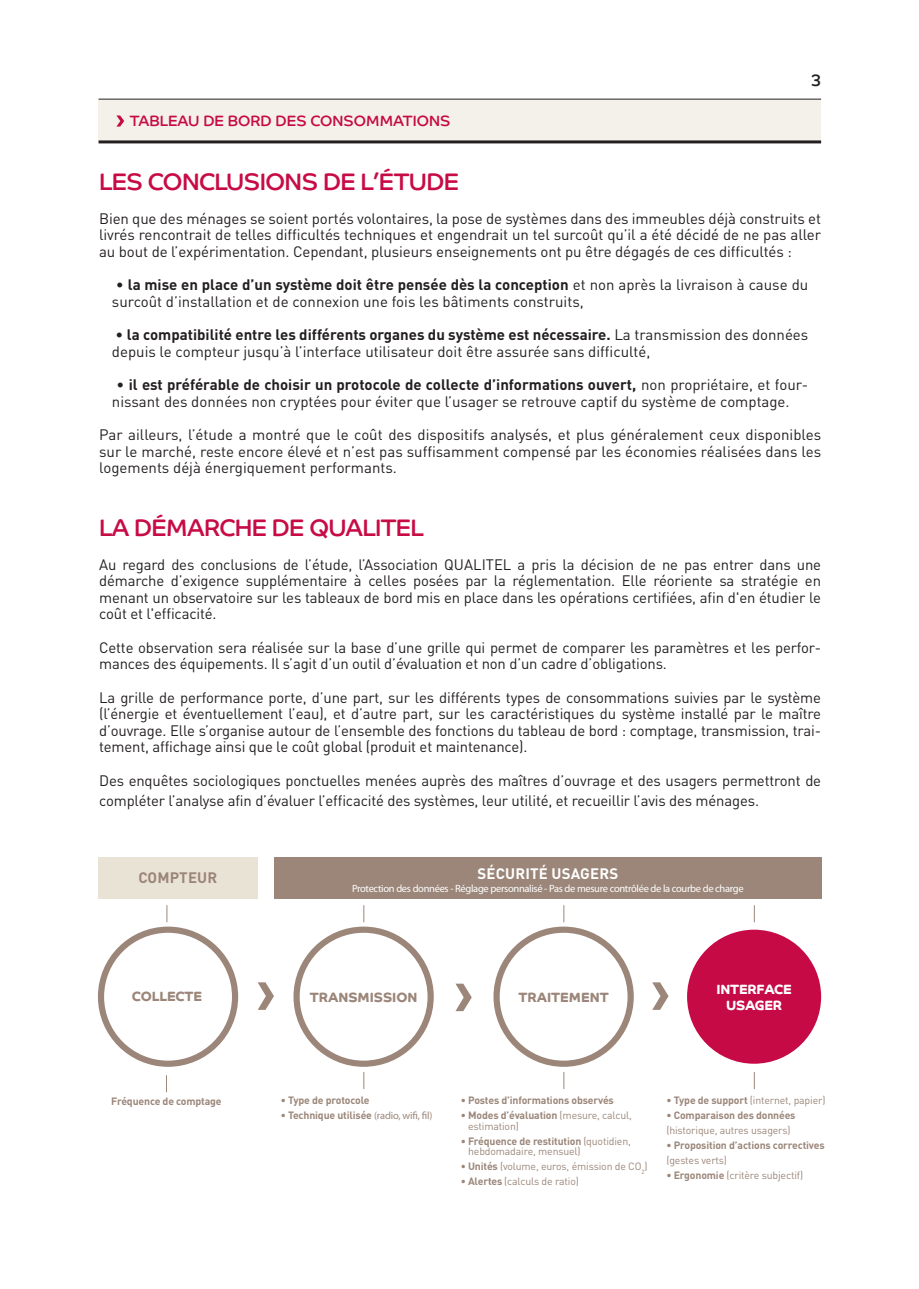
<style>
.page{position:relative;width:919px;height:1289px;background:#fff}
.page>*{position:absolute;margin:0;border:0;box-sizing:border-box;transform-origin:0 0}
.texte{font:24px "Co Headline";letter-spacing:-.025em;color:#c70b45}
.def{font:16.5px "Co Headline";color:#231f20}
.texte-2{font:15px/16.5px "DIN Pro";letter-spacing:-.01em;color:#231f20}
.texte-3{font:15px "Co Headline";color:#c60a45}
.t1{font:700 15px "DIN Pro";letter-spacing:.01em;color:#fff}
.t2{font:700 15px "DIN Pro";letter-spacing:.01em;color:#9b8679}
.t3{font:700 13.5px "Co Headline";color:#9b8679}
.t4{font:700 13.5px "Co Headline";letter-spacing:-.015em;color:#fff}
.t5{font:10.5px/10.5px "DIN Pro";letter-spacing:-.015em;color:#9b8679}
.t6{font:700 10.5px/15px "DIN Pro";letter-spacing:-.015em;color:#9b8679}
.t7{font:10.5px "Myriad Pro";letter-spacing:-.03em;color:#fff}
.s1{font-weight:700}
.s2{font-family:"Myriad Pro";font-weight:400}
.s3{font-weight:400}
</style>
<div class="page">
<div style="left:98px;top:99px;width:723px;height:42px;background:#f4f1ea"></div>
<hr style="left:98px;top:99px;width:723px;height:1px;background:#231f20">
<hr style="left:98px;top:140px;width:723px;height:3px;background:#231f20">
<svg style="left:116px;top:115px;width:8px;height:11px"></svg>
<div style="left:274px;top:857px;width:547px;height:41px;background:#9b8679"></div>
<div style="left:98px;top:857px;width:160px;height:41px;background:#e9e3d6"></div>
<div style="left:493px;top:926px;width:140px;height:140px;border:6px solid #9b8679;border-radius:50%"></div>
<div style="left:293px;top:926px;width:140px;height:140px;border:6px solid #9b8679;border-radius:50%"></div>
<div style="left:98px;top:926px;width:140px;height:140px;border:6px solid #9b8679;border-radius:50%"></div>
<div style="left:687px;top:929px;width:134px;height:134px;background:#c60a45;border-radius:50%"></div>
<svg style="left:455px;top:983px;width:16px;height:28px"></svg>
<svg style="left:258px;top:982px;width:16px;height:27px"></svg>
<svg style="left:652px;top:982px;width:16px;height:27px"></svg>
<svg style="left:563px;top:905px;width:1px;height:17px"></svg>
<svg style="left:563px;top:1072px;width:1px;height:17px"></svg>
<svg style="left:363px;top:905px;width:1px;height:17px"></svg>
<svg style="left:363px;top:1072px;width:1px;height:17px"></svg>
<svg style="left:166px;top:1075px;width:1px;height:17px"></svg>
<svg style="left:167px;top:905px;width:1px;height:17px"></svg>
<svg style="left:754px;top:905px;width:1px;height:17px"></svg>
<svg style="left:754px;top:1072px;width:1px;height:17px"></svg>
<p class="texte-3" style="left:130px;top:112px;width:322px">TABLEAU DE BORD DES CONSOMMATIONS</p>
<p class="def" style="left:811px;top:70px;width:11px">3</p>
<p class="texte" style="left:99px;top:167px;width:361px">LES CONCLUSIONS DE L’ÉTUDE</p>
<p class="texte-2" style="left:99px;top:208px;width:723px;text-align:justify">Bien que des ménages se soient portés volontaires, la pose de systèmes dans des immeubles déjà construits et livrés rencontrait de telles difficultés techniques et engendrait un tel surcoût qu’il a été décidé de ne pas aller au bout de l’expérimentation. Cependant, plusieurs enseignements ont pu être dégagés de ces difficultés :</p>
<p class="texte-2" style="left:112px;top:275px;width:697px"><span class="s1">∙ la mise en place d’un système doit être pensée dès la conception</span> et non après la livraison à cause du surcoût d’installation et de connexion une fois les bâtiments construits,</p>
<p class="texte-2" style="left:112px;top:325px;width:698px">∙ <span class="s1">la compatibilité entre les différents organes du système est nécessaire.</span> La transmission des données depuis le compteur jusqu’à l’interface utilisateur doit être assurée sans difficulté,</p>
<p class="texte-2" style="left:112px;top:375px;width:698px;text-indent:5px">∙ <span class="s1">il est préférable de choisir un protocole de collecte d’informations ouvert,</span> non propriétaire, et four&shy;nissant des données non cryptées pour éviter que l’usager se retrouve captif du système de comptage.</p>
<p class="texte-2" style="left:99px;top:425px;width:723px;text-align:justify">Par ailleurs, l’étude a montré que le coût des dispositifs analysés, et plus généralement ceux disponibles sur le marché, reste encore élevé et n’est pas suffisamment compensé par les économies réalisées dans les logements déjà énergiquement performants.</p>
<p class="texte" style="left:99px;top:513px;width:326px">LA DÉMARCHE DE QUALITEL</p>
<p class="texte-2" style="left:99px;top:554px;width:723px;text-align:justify">Au regard des conclusions de l’étude, l’Association QUALITEL a pris la décision de ne pas entrer dans une démarche d’exigence supplémentaire à celles posées par la réglementation. Elle réoriente sa stratégie en menant un observatoire sur les tableaux de bord mis en place dans les opérations certifiées, afin d'en étudier le coût et l'efficacité.</p>
<p class="texte-2" style="left:99px;top:637px;width:723px">Cette observation sera réalisée sur la base d’une grille qui permet de comparer les paramètres et les perfor&shy;mances des équipements. Il s’agit d’un outil d’évaluation et non d’un cadre d’obligations.</p>
<p class="texte-2" style="left:99px;top:687px;width:723px;text-align:justify">La grille de performance porte, d’une part, sur les différents types de consommations suivies par le système (l’énergie et éventuellement l’eau), et d’autre part, sur les caractéristiques du système installé par le maître d’ouvrage. Elle s’organise autour de l’ensemble des fonctions du tableau de bord : comptage, transmission, trai&shy;tement, affichage ainsi que le coût global (produit et maintenance).</p>
<p class="texte-2" style="left:99px;top:769px;width:723px;line-height:19.8px">Des enquêtes sociologiques ponctuelles menées auprès des maîtres d’ouvrage et des usagers permettront de compléter l’analyse afin d’évaluer l’efficacité des systèmes, leur utilité, et recueillir l’avis des ménages.</p>
<p class="t2" style="left:138px;top:865px;width:80px">COMPTEUR</p>
<p class="t1" style="left:477px;top:861px;width:142px">SÉCURITÉ USAGERS</p>
<p class="t7" style="left:352px;top:882px;width:393px">Protection des données - Réglage personnalisé - Pas de mesure contrôlée de la courbe de charge</p>
<p class="t3" style="left:132px;top:988px;width:72px">COLLECTE</p>
<p class="t3" style="left:310px;top:989px;width:109px">TRANSMISSION</p>
<p class="t3" style="left:518px;top:989px;width:92px">TRAITEMENT</p>
<p class="t4" style="left:716px;top:980px;width:77px">INTERFACE</p>
<p class="t4" style="left:726px;top:996px;width:58px">USAGER</p>
<p class="t6" style="left:111px;top:1092px;width:112px">Fréquence de comptage</p>
<p class="t6" style="left:281px;top:1091px;width:90px">• Type de protocole</p>
<p class="t6" style="left:281px;top:1106px;width:153px">• Technique utilisée <span class="s2">(radio, wifi, fil)</span></p>
<p class="t6" style="left:461px;top:1091px;width:155px">• Postes d’informations observés</p>
<p class="t5" style="left:468px;top:1109px;width:165px;text-indent:-7px"><span class="s1">• Modes d’évaluation</span> (mesure, calcul, estimation)</p>
<p class="t5" style="left:468px;top:1134px;width:164px;text-indent:-7px"><span class="s1">• Fréquence de restitution</span> (quotidien, hebdomadaire, mensuel)</p>
<p class="t5" style="left:461px;top:1160px;width:188px"><span class="s1">• Unités</span> (volume, euros, émission de CO<sub>2</sub>)</p>
<p class="t5" style="left:461px;top:1175px;width:120px"><span class="s1">• Alertes</span> (calculs de ratio)</p>
<p class="t5" style="left:666px;top:1094px;width:160px"><span class="s1">• Type de support</span> (internet, papier)</p>
<p class="t5" style="left:666px;top:1107px;width:131px;line-height:15px"><span class="s1">• Comparaison des données </span>(historique, autres usagers)</p>
<p class="t6" style="left:666px;top:1136px;width:160px">• Proposition d’actions correctives <span class="s3">(gestes verts)</span></p>
<p class="t5" style="left:666px;top:1169px;width:138px"><span class="s1">• Ergonomie</span> (critère subjectif)</p>
</div>
